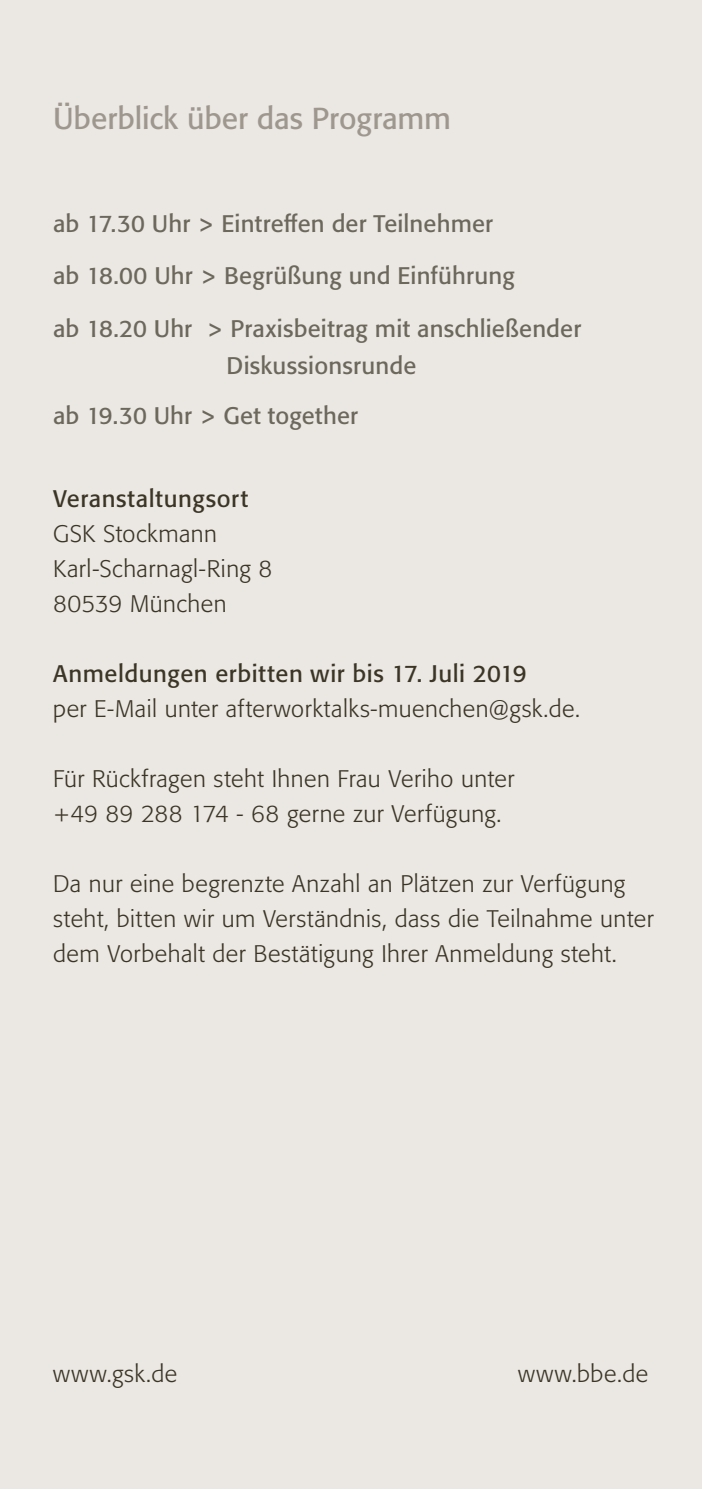
<style>
.page{position:relative;width:702px;height:1489px;background:#fff}
.page>*{position:absolute;margin:0;border:0;box-sizing:border-box;transform-origin:0 0}
.t1{font:30px "Formata BQ";letter-spacing:-.005em;color:#9d978e}
.t2{font:300 23.75px/35px "Formata BQ";letter-spacing:.02em;color:#3a3525}
.t3{font:23.75px/37.5px "Formata BQ";letter-spacing:.005em;color:#6d685c;text-align:center}
.t4{font:23.75px "Formata BQ";letter-spacing:.025em;color:#3a3525}
</style>
<div class="page">
<div style="left:0;top:0;width:702px;height:1488px;background:#ebe7e3"></div>
<p class="t1" style="left:53px;top:100px;width:399px">Überblick über das Programm</p>
<p class="t3" style="left:53px;top:204px;width:441px">ab 17.30 Uhr &gt; Eintreffen der Teilnehmer</p>
<p class="t3" style="left:53px;top:257px;width:463px">ab 18.00 Uhr &gt; Begrüßung und Einführung</p>
<p class="t3" style="left:53px;top:309px;width:529px">ab 18.20 Uhr &gt; Praxisbeitrag mit anschließender<br>Diskussionsrunde</p>
<p class="t3" style="left:53px;top:397px;width:306px">ab 19.30 Uhr &gt; Get together</p>
<p class="t4" style="left:53px;top:484px;width:196px">Veranstaltungsort</p>
<p class="t2" style="left:53px;top:516px;width:221px">GSK Stockmann<br>Karl-Scharnagl-Ring 8<br>80539 München</p>
<p class="t4" style="left:53px;top:659px;width:475px">Anmeldungen erbitten wir bis 17. Juli 2019</p>
<p class="t2" style="left:53px;top:691px;width:528px">per E-Mail unter afterworktalks-muenchen@gsk.de.</p>
<p class="t2" style="left:53px;top:761px;width:462px">Für Rückfragen steht Ihnen Frau Veriho unter +49 89 288 174 - 68 gerne zur Verfügung.</p>
<p class="t2" style="left:53px;top:866px;width:602px">Da nur eine begrenzte Anzahl an Plätzen zur Verfügung steht, bitten wir um Verständnis, dass die Teilnahme unter dem Vorbehalt der Bestätigung Ihrer Anmeldung steht.</p>
<p class="t2" style="left:53px;top:1356px;width:125px">www.gsk.de</p>
<p class="t2" style="left:518px;top:1356px;width:132px">www.bbe.de</p>
</div>
